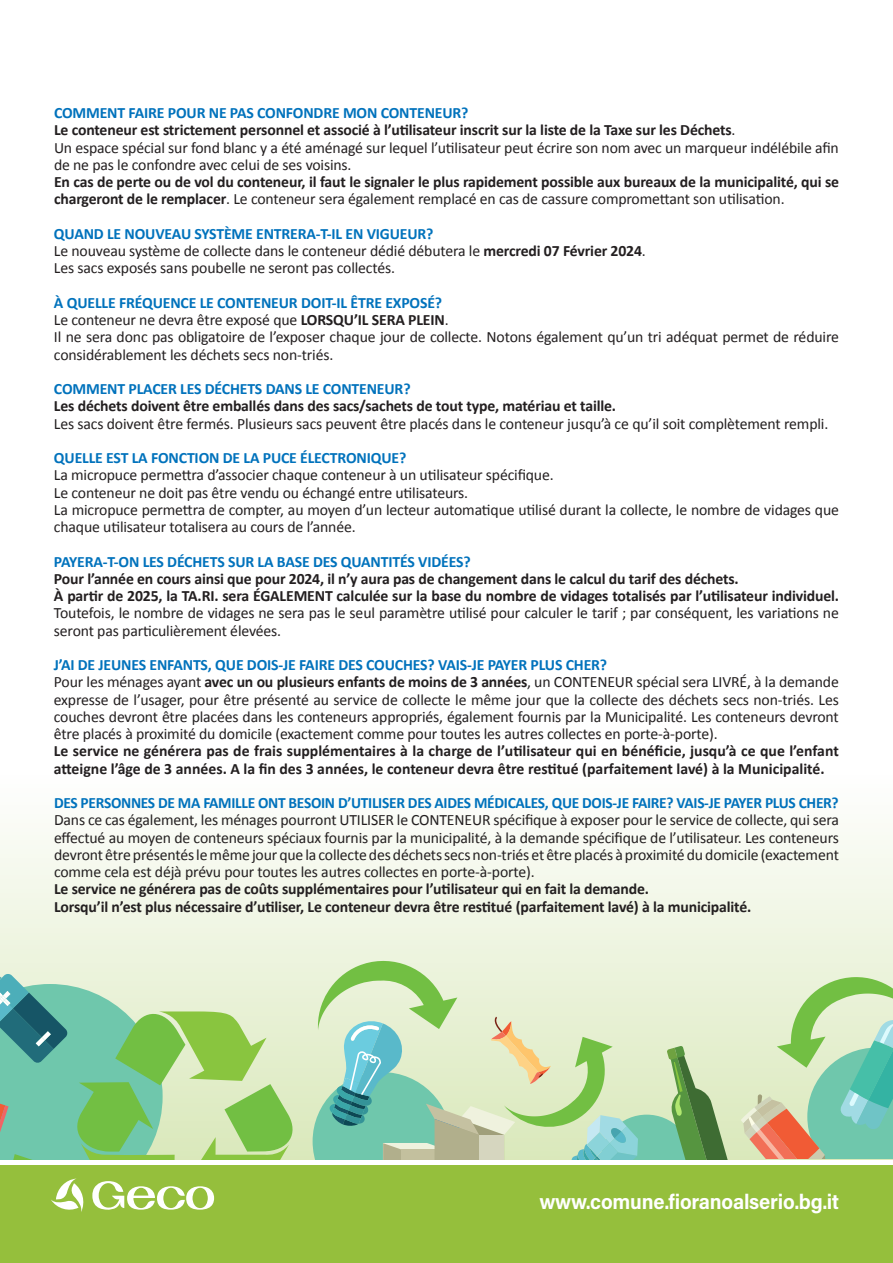
<style>
.page{position:relative;width:893px;height:1263px;background:#fff}
.page>*{position:absolute;margin:0;border:0;box-sizing:border-box;transform-origin:0 0}
.t1{font:21px "Acumin Variable Concept";letter-spacing:-.01em;color:#fff}
.t2{font:15.75px/17.2px "Calibri";letter-spacing:-.01em;color:#231f20}
.t3{font:700 15.75px/17.2px "Calibri";letter-spacing:-.01em;color:#231f20}
.t4{font:700 15.75px "Calibri";letter-spacing:-.02em;color:#0072bc}
.s1{font-weight:700;color:#0072bc}
.s2{font-weight:700}
.s3{font-weight:400}
</style>
<div class="page">
<div style="left:0;top:773px;width:893px;height:387px;background:linear-gradient(to bottom,#fffefe,#d9e8bb)"></div>
<svg style="left:741px;top:976px;width:152px;height:183px"></svg>
<svg style="left:0;top:973px;width:299px;height:187px"></svg>
<svg style="left:313px;top:954px;width:416px;height:206px"></svg>
<div style="left:0;top:1165px;width:893px;height:98px;background:#95bf3c"></div>
<svg style="left:51px;top:1178px;width:163px;height:34px"></svg>
<p class="t2" style="left:54px;top:104px;width:786px"><span class="s1">COMMENT FAIRE POUR NE PAS CONFONDRE MON CONTENEUR?<br></span><span class="s2">Le conteneur est strictement personnel et associé à l’utilisateur inscrit sur la liste de la Taxe sur les Déchets</span>.<br>Un espace spécial sur fond blanc y a été aménagé sur lequel l’utilisateur peut écrire son nom avec un marqueur indélébile afin de ne pas le confondre avec celui de ses voisins.</p>
<p class="t3" style="left:54px;top:173px;width:787px">En cas de perte ou de vol du conteneur, il faut le signaler le plus rapidement possible aux bureaux de la municipalité, qui se chargeront de le remplacer<span class="s3">. Le conteneur sera également remplacé en cas de cassure compromettant son utilisation.</span></p>
<p class="t2" style="left:54px;top:224px;width:593px"><span class="s1">QUAND LE NOUVEAU SYSTÈME ENTRERA-T-IL EN VIGUEUR?<br></span>Le nouveau système de collecte dans le conteneur dédié débutera le <span class="s2">mercredi 07 Février 2024</span>.<br>Les sacs exposés sans poubelle ne seront pas collectés.</p>
<p class="t2" style="left:54px;top:293px;width:786px"><span class="s1">À QUELLE FRÉQUENCE LE CONTENEUR DOIT-IL ÊTRE EXPOSÉ?<br></span>Le conteneur ne devra être exposé que <span class="s2">LORSQU’IL SERA PLEIN</span>.<br>Il ne sera donc pas obligatoire de l’exposer chaque jour de collecte. Notons également qu’un tri adéquat permet de réduire considérablement les déchets secs non-triés.</p>
<p class="t4" style="left:54px;top:379px;width:358px">COMMENT PLACER LES DÉCHETS DANS LE CONTENEUR?</p>
<p class="t3" style="left:54px;top:397px;width:564px">Les déchets doivent être emballés dans des sacs/sachets de tout type, matériau et taille.</p>
<p class="t2" style="left:54px;top:414px;width:776px">Les sacs doivent être fermés. Plusieurs sacs peuvent être placés dans le conteneur jusqu’à ce qu’il soit complètement rempli.</p>
<p class="t4" style="left:54px;top:448px;width:354px">QUELLE EST LA FONCTION DE LA PUCE ÉLECTRONIQUE?</p>
<p class="t2" style="left:54px;top:466px;width:786px">La micropuce permettra d’associer chaque conteneur à un utilisateur spécifique.<br>Le conteneur ne doit pas être vendu ou échangé entre utilisateurs.<br>La micropuce permettra de compter, au moyen d’un lecteur automatique utilisé durant la collecte, le nombre de vidages que chaque utilisateur totalisera au cours de l’année.</p>
<p class="t4" style="left:54px;top:552px;width:418px">PAYERA-T-ON LES DÉCHETS SUR LA BASE DES QUANTITÉS VIDÉES?</p>
<p class="t3" style="left:54px;top:569px;width:787px">Pour l’année en cours ainsi que pour 2024, il n’y aura pas de changement dans le calcul du tarif des déchets.<br>À partir de 2025, la TA.RI. sera ÉGALEMENT calculée sur la base du nombre de vidages totalisés par l’utilisateur individuel.</p>
<p class="t2" style="left:54px;top:604px;width:786px">Toutefois, le nombre de vidages ne sera pas le seul paramètre utilisé pour calculer le tarif ; par conséquent, les variations ne seront pas particulièrement élevées.</p>
<p class="t2" style="left:54px;top:655px;width:786px"><span class="s1">J’AI DE JEUNES ENFANTS, QUE DOIS-JE FAIRE DES COUCHES? VAIS-JE PAYER PLUS CHER?<br></span>Pour les ménages ayant <span class="s2">avec un ou plusieurs enfants de moins de 3 années</span>, un CONTENEUR spécial sera LIVRÉ, à la demande expresse de l’usager, pour être présenté au service de collecte le même jour que la collecte des déchets secs non-triés. Les couches devront être placées dans les conteneurs appropriés, également fournis par la Municipalité. Les conteneurs devront être placés à proximité du domicile (exactement comme pour toutes les autres collectes en porte-à-porte).</p>
<p class="t3" style="left:54px;top:742px;width:786px">Le service ne générera pas de frais supplémentaires à la charge de l’utilisateur qui en bénéficie, jusqu’à ce que l’enfant atteigne l’âge de 3 années. A la fin des 3 années, le conteneur devra être restitué (parfaitement lavé) à la Municipalité.</p>
<p class="t4" style="left:54px;top:793px;width:786px">DES PERSONNES DE MA FAMILLE ONT BESOIN D’UTILISER DES AIDES MÉDICALES, QUE DOIS-JE FAIRE? VAIS-JE PAYER PLUS CHER?</p>
<p class="t2" style="left:54px;top:811px;width:786px;text-align:justify">Dans ce cas également, les ménages pourront UTILISER le CONTENEUR spécifique à exposer pour le service de collecte, qui sera effectué au moyen de conteneurs spéciaux fournis par la municipalité, à la demande spécifique de l’utilisateur. Les conteneurs devront êtreprésentéslemême jourque la collectedesdéchetssecsnon-triés et êtreplacés àproximitédudomicile (exactement comme cela est déjà prévu pour toutes les autres collectes en porte-à-porte).</p>
<p class="t3" style="left:54px;top:880px;width:699px">Le service ne générera pas de coûts supplémentaires pour l’utilisateur qui en fait la demande.<br>Lorsqu’il n’est plus nécessaire d’utiliser, Le conteneur devra être restitué (parfaitement lavé) à la municipalité.</p>
<h1 class="t1" style="left:540px;top:1187px;width:301px">www.comune.fioranoalserio.bg.it</h1>
</div>
